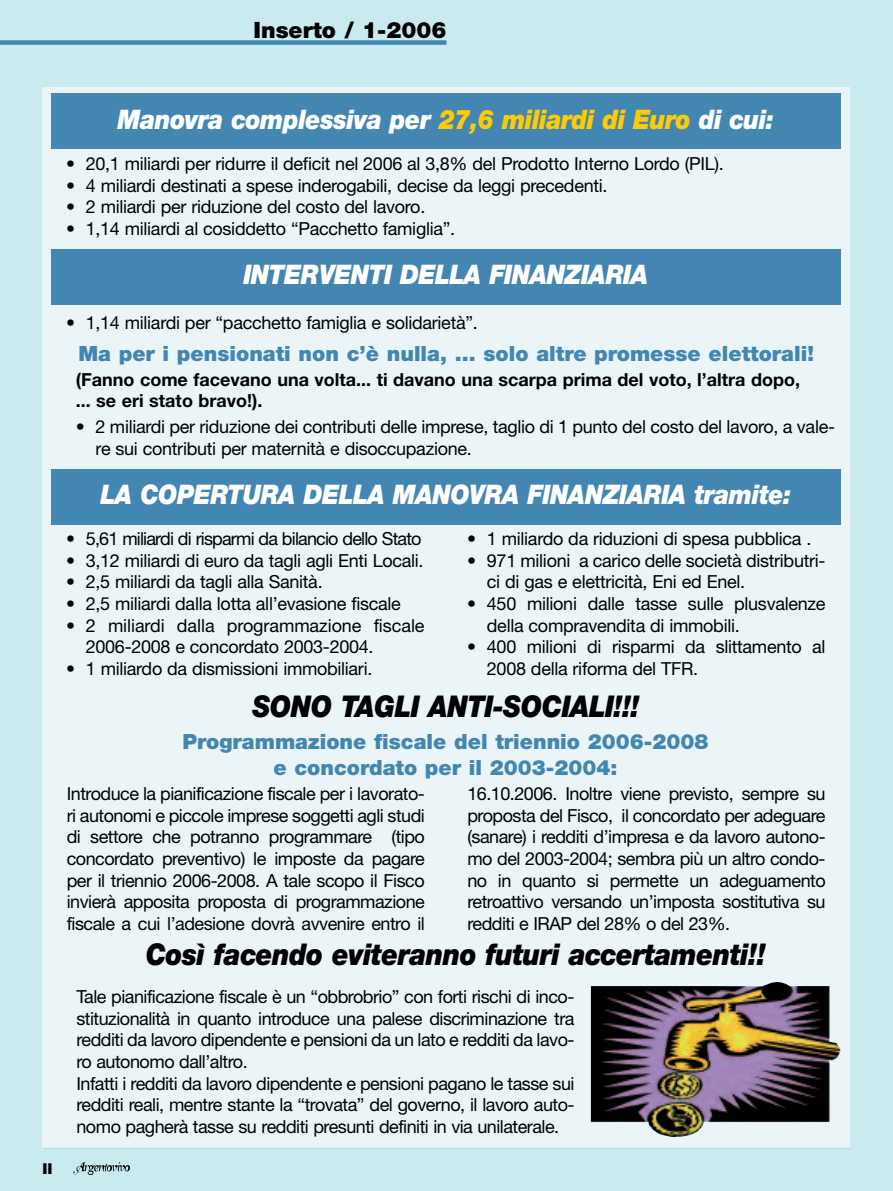
<style>
.page{position:relative;width:893px;height:1191px;background:#c9ebef}
.page>*{position:absolute;margin:0;border:0;box-sizing:border-box;transform-origin:0 0}
.t1{font:italic 900 30px "Helvetica Neue";letter-spacing:-.02em;color:#000;scale:.9 1}
.t2{font:italic 900 27px "Helvetica Neue";letter-spacing:-.02em;color:#fff;scale:.9 1}
.t3{font:900 22.5px "Helvetica Neue";color:#000}
.t4{font:900 21px/25.5px "Helvetica Neue";color:#4286b1;text-align:center}
.t5{font:18px/21.6px "Helvetica Neue";letter-spacing:-.015em;color:#000}
.t6{font:700 18px/21.6px "Helvetica Neue";color:#000}
.t7{font:18px "Helvetica Neue";letter-spacing:-.045em;color:#000}
.t8{font:900 15px "Helvetica Neue";color:#000}
.s1{color:#ffcc03}
</style>
<div class="page">
<div style="left:43px;top:87px;width:807px;height:1061px;background:#ebf5f8"></div>
<div style="left:0;top:40px;width:446px;height:5px;background:#4286b1"></div>
<hr style="left:43px;top:1147px;width:807px;height:2px;background:#bcdde8">
<img style="left:74px;top:1163px;width:56px;height:11px">
<div style="left:51px;top:94px;width:790px;height:55px;background:#4286b1"></div>
<div style="left:51px;top:249px;width:790px;height:55px;background:#4286b1"></div>
<div style="left:51px;top:469px;width:790px;height:55px;background:#4286b1"></div>
<img style="left:591px;top:982px;width:250px;height:154px">
<p class="t3" style="left:254px;top:22px;width:194px">Inserto / 1-2006</p>
<p class="t8" style="left:43px;top:1163px;width:11px">II</p>
<h2 class="t2" style="left:118px;top:109px;width:731px">Manovra complessiva per <span class="s1">27,6 miliardi di Euro</span> di cui:</h2>
<p class="t5" style="left:66px;top:154px;width:659px">• 20,1 miliardi per ridurre il deficit nel 2006 al 3,8% del Prodotto Interno Lordo (PIL).</p>
<p class="t5" style="left:66px;top:176px;width:543px">• 4 miliardi destinati a spese inderogabili, decise da leggi precedenti.</p>
<p class="t5" style="left:66px;top:198px;width:361px">• 2 miliardi per riduzione del costo del lavoro.</p>
<p class="t5" style="left:66px;top:219px;width:391px">• 1,14 miliardi al cosiddetto “Pacchetto famiglia”.</p>
<h2 class="t2" style="left:243px;top:265px;width:451px">INTERVENTI DELLA FINANZIARIA</h2>
<p class="t5" style="left:66px;top:313px;width:413px">• 1,14 miliardi per “pacchetto famiglia e solidarietà”.</p>
<p class="t4" style="left:78px;top:342px;width:737px">Ma per i pensionati non c’è nulla, ... solo altre promesse elettorali!</p>
<p class="t6" style="left:76px;top:370px;width:726px">(Fanno come facevano una volta... ti davano una scarpa prima del voto, l’altra dopo, ... se eri stato bravo!).</p>
<p class="t5" style="left:96px;top:418px;width:741px;text-indent:-20px">• 2 miliardi per riduzione dei contributi delle imprese, taglio di 1 punto del costo del lavoro, a vale&shy;re sui contributi per maternità e disoccupazione.</p>
<h2 class="t2" style="left:100px;top:485px;width:769px">LA COPERTURA DELLA MANOVRA FINANZIARIA tramite:</h2>
<p class="t7" style="left:66px;top:532px;width:357px">• 5,61 miliardi di risparmi da bilancio dello Stato</p>
<p class="t5" style="left:66px;top:551px;width:359px">• 3,12 miliardi di euro da tagli agli Enti Locali.</p>
<p class="t5" style="left:66px;top:573px;width:258px">• 2,5 miliardi da tagli alla Sanità.</p>
<p class="t5" style="left:66px;top:594px;width:336px">• 2,5 miliardi dalla lotta all’evasione fiscale</p>
<p class="t5" style="left:86px;top:616px;width:340px;text-indent:-20px">• 2 miliardi dalla programmazione fiscale<br>2006-2008 e concordato 2003-2004.</p>
<p class="t5" style="left:66px;top:659px;width:308px">• 1 miliardo da dismissioni immobiliari.</p>
<p class="t5" style="left:467px;top:530px;width:346px">• 1 miliardo da riduzioni di spesa pubblica .</p>
<p class="t5" style="left:487px;top:551px;width:340px;text-indent:-20px">• 971 milioni a carico delle società distributri&shy;ci di gas e elettricità, Eni ed Enel.</p>
<p class="t5" style="left:487px;top:594px;width:340px;text-indent:-20px">• 450 milioni dalle tasse sulle plusvalenze della compravendita di immobili.</p>
<p class="t5" style="left:487px;top:638px;width:340px;text-indent:-20px">• 400 milioni di risparmi da slittamento al<br>2008 della riforma del TFR.</p>
<h1 class="t1" style="left:252px;top:695px;width:432px">SONO TAGLI ANTI-SOCIALI!!!</h1>
<p class="t4" style="left:182px;top:730px;width:528px">Programmazione fiscale del triennio 2006-2008 e concordato per il 2003-2004:</p>
<p class="t5" style="left:67px;top:785px;width:360px;text-align:justify">Introduce la pianificazione fiscale per i lavorato&shy;ri autonomi e piccole imprese soggetti agli studi di settore che potranno programmare (tipo concordato preventivo) le imposte da pagare per il triennio 2006-2008. A tale scopo il Fisco invierà apposita proposta di programmazione fiscale a cui l’adesione dovrà avvenire entro il</p>
<p class="t5" style="left:467px;top:785px;width:360px;text-align:justify">16.10.2006. Inoltre viene previsto, sempre su proposta del Fisco, il concordato per adeguare (sanare) i redditi d’impresa e da lavoro autono&shy;mo del 2003-2004; sembra più un altro condo&shy;no in quanto si permette un adeguamento retroattivo versando un’imposta sostitutiva su redditi e IRAP del 28% o del 23%.</p>
<h1 class="t1" style="left:146px;top:944px;width:690px">Così facendo eviteranno futuri accertamenti!!</h1>
<p class="t5" style="left:76px;top:987px;width:500px">Tale pianificazione fiscale è un “obbrobrio” con forti rischi di inco&shy;stituzionalità in quanto introduce una palese discriminazione tra redditi da lavoro dipendente e pensioni da un lato e redditi da lavo&shy;ro autonomo dall’altro.<br>Infatti i redditi da lavoro dipendente e pensioni pagano le tasse sui redditi reali, mentre stante la “trovata” del governo, il lavoro auto&shy;nomo pagherà tasse su redditi presunti definiti in via unilaterale.</p>
</div>
